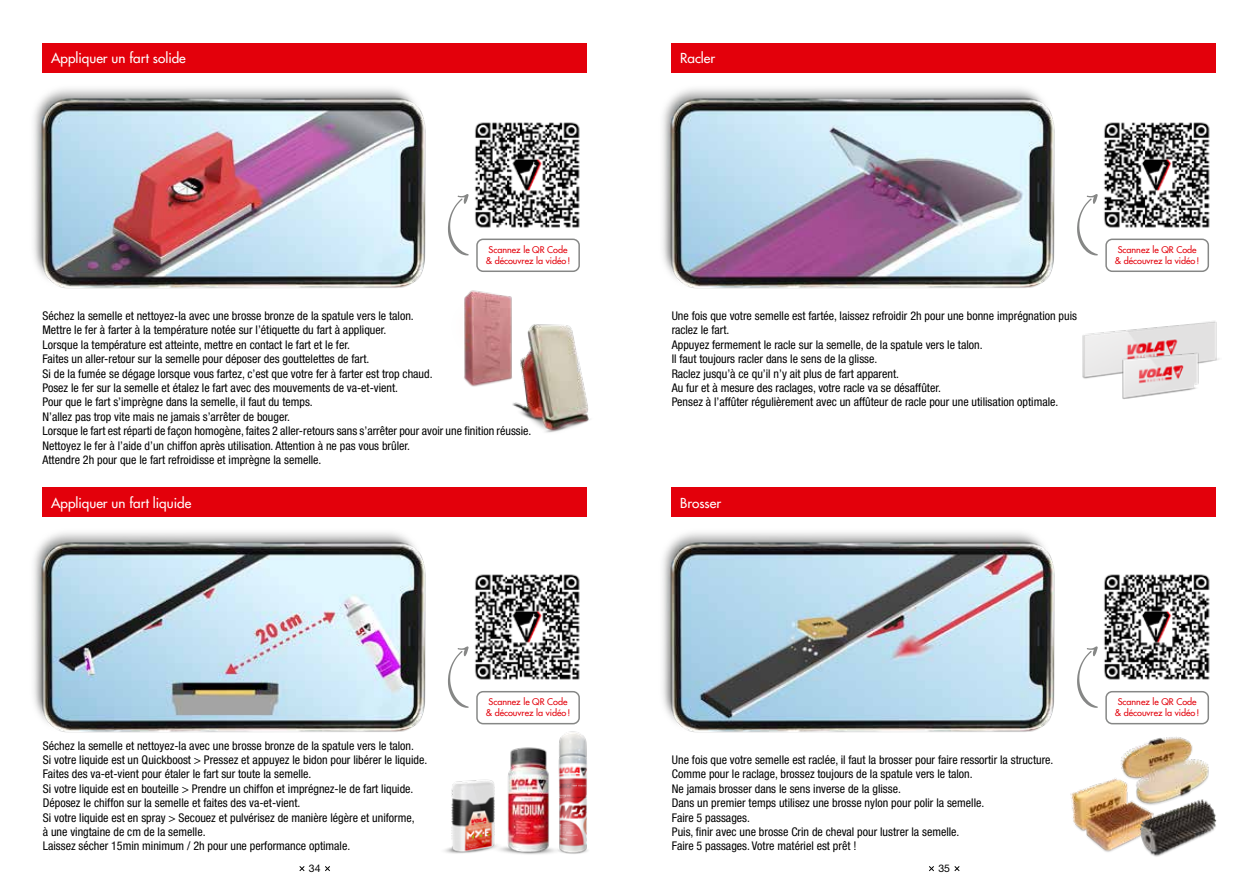
<style>
.page{position:relative;width:1259px;height:893px;background:#fff}
.page>*{position:absolute;margin:0;border:0;box-sizing:border-box;transform-origin:0 0}
.t1{font:500 13.5px "Futura";color:#fff}
.t2{font:condensed 12px/14.4px "Helvetica Neue LT Std";color:#000}
.t3{font:10.5px "Helvetica Neue LT Std";color:#000}
.t4{font:500 9px/10.8px "Futura";color:#e3000b;text-align:center}
</style>
<div class="page">
<svg style="left:299px;top:866px;width:6px;height:5px"></svg>
<svg style="left:929px;top:866px;width:5px;height:5px"></svg>
<svg style="left:325px;top:866px;width:5px;height:5px"></svg>
<svg style="left:954px;top:866px;width:6px;height:5px"></svg>
<img style="left:1082px;top:321px;width:137px;height:58px">
<div style="left:43px;top:43px;width:544px;height:29px;background:#e3000b"></div>
<div style="left:671px;top:43px;width:545px;height:29px;background:#e3000b"></div>
<div style="left:43px;top:487px;width:544px;height:30px;background:#e3000b"></div>
<div style="left:671px;top:487px;width:545px;height:30px;background:#e3000b"></div>
<img style="left:33px;top:64px;width:419px;height:225px">
<img style="left:662px;top:72px;width:419px;height:217px">
<img style="left:33px;top:508px;width:393px;height:225px">
<img style="left:662px;top:532px;width:393px;height:201px">
<img style="left:475px;top:122px;width:105px;height:106px">
<img style="left:1104px;top:122px;width:106px;height:106px">
<img style="left:475px;top:574px;width:105px;height:106px">
<img style="left:1104px;top:574px;width:106px;height:106px">
<svg style="left:448px;top:194px;width:21px;height:61px"></svg>
<svg style="left:1077px;top:194px;width:21px;height:61px"></svg>
<svg style="left:448px;top:646px;width:21px;height:62px"></svg>
<svg style="left:1077px;top:646px;width:21px;height:62px"></svg>
<div style="left:476px;top:239px;width:104px;height:33px;border:2px solid #868786;border-radius:6px"></div>
<div style="left:1105px;top:239px;width:104px;height:33px;border:2px solid #868786;border-radius:6px"></div>
<div style="left:476px;top:691px;width:104px;height:33px;border:2px solid #868786;border-radius:6px"></div>
<div style="left:1105px;top:691px;width:104px;height:33px;border:2px solid #868786;border-radius:6px"></div>
<img style="left:1114px;top:722px;width:95px;height:58px">
<img style="left:1070px;top:767px;width:92px;height:85px">
<img style="left:1126px;top:780px;width:91px;height:77px">
<img style="left:1115px;top:335px;width:88px;height:64px">
<img style="left:444px;top:781px;width:18px;height:73px">
<img style="left:496px;top:722px;width:91px;height:20px">
<img style="left:462px;top:742px;width:126px;height:113px">
<img style="left:422px;top:283px;width:90px;height:104px">
<img style="left:473px;top:303px;width:116px;height:130px">
<p class="t1" style="left:51px;top:50px;width:136px">Appliquer un fart solide</p>
<p class="t1" style="left:680px;top:50px;width:37px">Racler</p>
<p class="t4" style="left:486px;top:244px;width:86px">Scannez le QR Code &amp; découvrez la vidéo!</p>
<p class="t4" style="left:1115px;top:244px;width:86px">Scannez le QR Code &amp; découvrez la vidéo!</p>
<p class="t2" style="left:43px;top:308px;width:490px">Séchez la semelle et nettoyez-la avec une brosse bronze de la spatule vers le talon.<br>Mettre le fer à farter à la température notée sur l’étiquette du fart à appliquer.<br>Lorsque la température est atteinte, mettre en contact le fart et le fer.<br>Faites un aller-retour sur la semelle pour déposer des gouttelettes de fart.<br>Si de la fumée se dégage lorsque vous fartez, c’est que votre fer à farter est trop chaud.<br>Posez le fer sur la semelle et étalez le fart avec des mouvements de va-et-vient.<br>Pour que le fart s’imprègne dans la semelle, il faut du temps.<br>N’allez pas trop vite mais ne jamais s’arrêter de bouger.<br>Lorsque le fart est réparti de façon homogène, faites 2 aller-retours sans s’arrêter pour avoir une finition réussie.<br>Nettoyez le fer à l’aide d’un chiffon après utilisation. Attention à ne pas vous brûler.<br>Attendre 2h pour que le fart refroidisse et imprègne la semelle.</p>
<p class="t2" style="left:671px;top:308px;width:407px">Une fois que votre semelle est fartée, laissez refroidir 2h pour une bonne imprégnation puis raclez le fart.<br>Appuyez fermement le racle sur la semelle, de la spatule vers le talon.<br>Il faut toujours racler dans le sens de la glisse.<br>Raclez jusqu’à ce qu’il n’y ait plus de fart apparent.<br>Au fur et à mesure des raclages, votre racle va se désaffûter.<br>Pensez à l’affûter régulièrement avec un affûteur de racle pour une utilisation optimale.</p>
<p class="t1" style="left:51px;top:494px;width:142px">Appliquer un fart liquide</p>
<p class="t1" style="left:680px;top:494px;width:42px">Brosser</p>
<p class="t2" style="left:43px;top:738px;width:386px">Séchez la semelle et nettoyez-la avec une brosse bronze de la spatule vers le talon.<br>Si votre liquide est un Quickboost &gt; Pressez et appuyez le bidon pour libérer le liquide.<br>Faites des va-et-vient pour étaler le fart sur toute la semelle.<br>Si votre liquide est en bouteille &gt; Prendre un chiffon et imprégnez-le de fart liquide.<br>Déposez le chiffon sur la semelle et faites des va-et-vient.<br>Si votre liquide est en spray &gt; Secouez et pulvérisez de manière légère et uniforme,<br>à une vingtaine de cm de la semelle.<br>Laissez sécher 15min minimum / 2h pour une performance optimale.</p>
<p class="t4" style="left:486px;top:697px;width:86px">Scannez le QR Code &amp; découvrez la vidéo!</p>
<p class="t4" style="left:1115px;top:697px;width:86px">Scannez le QR Code &amp; découvrez la vidéo!</p>
<p class="t2" style="left:672px;top:752px;width:383px">Une fois que votre semelle est raclée, il faut la brosser pour faire ressortir la structure.<br>Comme pour le raclage, brossez toujours de la spatule vers le talon.<br>Ne jamais brosser dans le sens inverse de la glisse.<br>Dans un premier temps utilisez une brosse nylon pour polir la semelle.<br>Faire 5 passages.<br>Puis, finir avec une brosse Crin de cheval pour lustrer la semelle.<br>Faire 5 passages. Votre matériel est prêt !</p>
<p class="t3" style="left:309px;top:862px;width:13px">34</p>
<p class="t3" style="left:938px;top:862px;width:13px">35</p>
</div>
